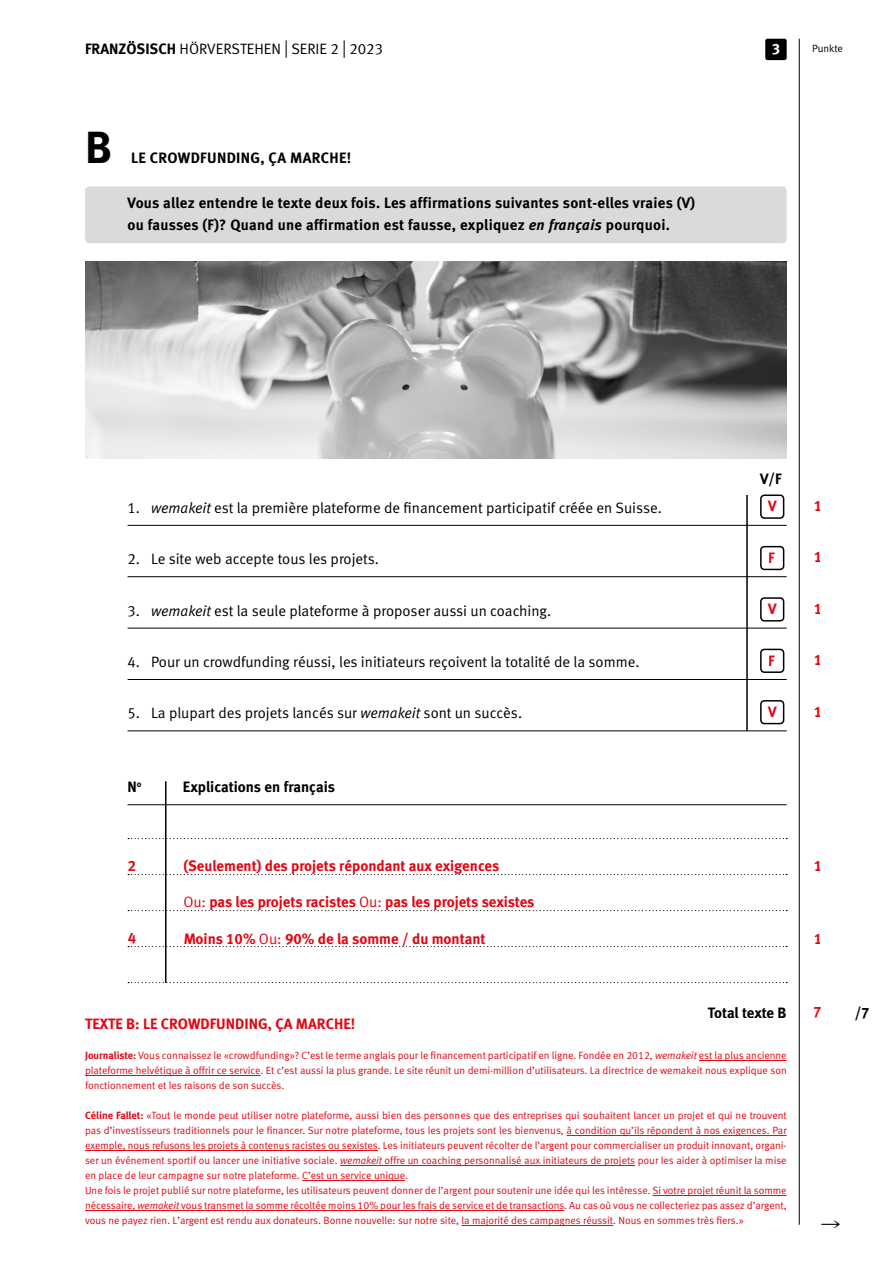
<style>
.page{position:relative;width:893px;height:1263px;background:#fff}
.page>*{position:absolute;margin:0;border:0;box-sizing:border-box;transform-origin:0 0}
.t1{font:45px "Meta Bold LF";color:#000}
.t2{font:19.5px "European Pi Four";color:#000}
.t3{font:15px "Meta Normal LF";color:#000}
.t4{font:15px/22.5px "Meta Bold LF";letter-spacing:.02em;color:#000}
.t5{font:15px "Meta Bold LF";color:#e30613}
.t6{font:15px "Meta Bold LF";color:#fff}
.t7{font:10.5px/15px "Meta Normal LF";color:#e30613;text-align:justify}
.t8{font:10.5px "Meta Normal LF";color:#000}
.s1{font-family:"Meta Bold LF"}
.s2{font-size:18px}
.s3{font-style:italic}
.s4{font-family:"Meta Normal LF"}
</style>
<div class="page">
<div style="left:765px;top:39px;width:22px;height:21px;background:#000;border-radius:2px"></div>
<hr style="left:799px;top:39px;width:1px;height:1186px;background:#000">
<div style="left:85px;top:186px;width:702px;height:57px;background:#dadada;border-radius:4px"></div>
<hr style="left:128px;top:525px;width:659px;height:1px;background:#000">
<hr style="left:128px;top:576px;width:659px;height:1px;background:#000">
<hr style="left:128px;top:628px;width:659px;height:1px;background:#000">
<hr style="left:128px;top:679px;width:659px;height:1px;background:#000">
<hr style="left:128px;top:731px;width:659px;height:1px;background:#000">
<hr style="left:128px;top:804px;width:659px;height:1px;background:#000">
<div style="left:760px;top:494px;width:24px;height:25px;border:2px solid #000;border-radius:4px"></div>
<div style="left:760px;top:546px;width:24px;height:24px;border:2px solid #000;border-radius:4px"></div>
<div style="left:760px;top:597px;width:24px;height:24px;border:2px solid #000;border-radius:4px"></div>
<div style="left:760px;top:649px;width:24px;height:24px;border:2px solid #000;border-radius:4px"></div>
<div style="left:760px;top:700px;width:24px;height:24px;border:2px solid #000;border-radius:4px"></div>
<svg style="left:128px;top:838px;width:659px;height:1px"></svg>
<svg style="left:128px;top:874px;width:659px;height:1px"></svg>
<svg style="left:128px;top:910px;width:659px;height:1px"></svg>
<svg style="left:128px;top:946px;width:659px;height:1px"></svg>
<svg style="left:128px;top:982px;width:659px;height:1px"></svg>
<hr style="left:746px;top:495px;width:2px;height:236px;background:#000">
<hr style="left:165px;top:781px;width:1px;height:202px;background:#000">
<img style="left:85px;top:261px;width:702px;height:197px">
<hr style="left:699px;top:1060px;width:88px;height:1px;background:#e30613">
<hr style="left:85px;top:1075px;width:175px;height:1px;background:#e30613">
<hr style="left:567px;top:1135px;width:220px;height:1px;background:#e30613">
<hr style="left:85px;top:1150px;width:293px;height:1px;background:#e30613">
<hr style="left:340px;top:1165px;width:295px;height:1px;background:#e30613">
<hr style="left:302px;top:1180px;width:103px;height:1px;background:#e30613">
<hr style="left:652px;top:1195px;width:135px;height:1px;background:#e30613">
<hr style="left:85px;top:1210px;width:479px;height:1px;background:#e30613">
<hr style="left:462px;top:1225px;width:151px;height:1px;background:#e30613">
<h3 class="t3" style="left:85px;top:41px;width:300px"><span class="s1">französisch</span> hörverstehen <span class="s2">|</span> serie 2 <span class="s2">|</span> 2023</h3>
<h1 class="t1" style="left:85px;top:120px;width:28px">B</h1>
<h3 class="t4" style="left:131px;top:146px;width:222px">Le crowdfunding, ça marche!</h3>
<h3 class="t4" style="left:128px;top:191px;width:569px">Vous allez entendre le texte deux fois. Les affirmations suivantes sont-elles vraies (V) ou fausses (F)? Quand une affirmation est fausse, expliquez <span class="s3">en français</span> pourquoi.</h3>
<h3 class="t6" style="left:772px;top:40px;width:10px">3</h3>
<p class="t8" style="left:812px;top:43px;width:32px">Punkte</p>
<h3 class="t4" style="left:760px;top:467px;width:22px">V/F</h3>
<h3 class="t3" style="left:128px;top:499px;width:536px">1. <span class="s3">wemakeit</span> est la première plateforme de financement participatif créée en Suisse.</h3>
<h3 class="t3" style="left:128px;top:550px;width:253px">2. Le site web accepte tous les projets.</h3>
<h3 class="t3" style="left:128px;top:602px;width:425px">3. <span class="s3">wemakeit</span> est la seule plateforme à proposer aussi un coaching.</h3>
<h3 class="t3" style="left:128px;top:653px;width:513px">4. Pour un crowdfunding réussi, les initiateurs reçoivent la totalité de la somme.</h3>
<h3 class="t3" style="left:128px;top:704px;width:396px">5. La plupart des projets lancés sur <span class="s3">wemakeit</span> sont un succès.</h3>
<h3 class="t5" style="left:768px;top:497px;width:10px">V</h3>
<h3 class="t5" style="left:813px;top:497px;width:10px">1</h3>
<h3 class="t5" style="left:769px;top:549px;width:8px">F</h3>
<h3 class="t5" style="left:813px;top:548px;width:10px">1</h3>
<h3 class="t5" style="left:768px;top:600px;width:10px">V</h3>
<h3 class="t5" style="left:813px;top:600px;width:10px">1</h3>
<h3 class="t5" style="left:769px;top:651px;width:8px">F</h3>
<h3 class="t5" style="left:813px;top:651px;width:10px">1</h3>
<h3 class="t5" style="left:768px;top:703px;width:10px">V</h3>
<h3 class="t5" style="left:813px;top:702px;width:10px">1</h3>
<h3 class="t4" style="left:128px;top:775px;width:16px">N<sup>o</sup></h3>
<h3 class="t4" style="left:183px;top:775px;width:153px">Explications en français</h3>
<h3 class="t5" style="left:128px;top:856px;width:10px">2</h3>
<h3 class="t5" style="left:183px;top:856px;width:317px">(Seulement) des projets répondant aux exigences</h3>
<h3 class="t5" style="left:183px;top:892px;width:353px"><span class="s4">Ou:</span> pas les projets racistes <span class="s4">Ou:</span> pas les projets sexistes</h3>
<h3 class="t5" style="left:813px;top:857px;width:10px">1</h3>
<h3 class="t5" style="left:128px;top:929px;width:10px">4</h3>
<h3 class="t5" style="left:183px;top:930px;width:304px">Moins 10% <span class="s4">Ou:</span> 90% de la somme / du montant</h3>
<h3 class="t5" style="left:813px;top:930px;width:10px">1</h3>
<h3 class="t4" style="left:708px;top:1001px;width:80px">Total texte B</h3>
<h3 class="t4" style="left:855px;top:1001px;width:16px">/7</h3>
<h3 class="t5" style="left:813px;top:1003px;width:10px">7</h3>
<h3 class="t5" style="left:85px;top:1015px;width:272px">Texte B: Le crowdfunding, ça marche!</h3>
<p class="t7" style="left:85px;top:1048px;width:703px"><span class="s1">Journaliste:</span> Vous connaissez le «crowdfunding»? C’est le terme anglais pour le financement participatif en ligne. Fondée en 2012, <span class="s3">wemakeit</span> est la plus ancienne plateforme helvétique à offrir ce service. Et c’est aussi la plus grande. Le site réunit un demi-million d’utilisateurs. La directrice de wemakeit nous explique son fonctionnement et les raisons de son succès.</p>
<p class="t7" style="left:85px;top:1108px;width:703px;text-align:left"><span class="s1">Céline Fallet:</span> «Tout le monde peut utiliser notre plateforme, aussi bien des personnes que des entreprises qui souhaitent lancer un projet et qui ne trouvent pas d’investisseurs traditionnels pour le financer. Sur notre plateforme, tous les projets sont les bienvenus, à condition qu’ils répondent à nos exigences. Par exemple, nous refusons les projets à contenus racistes ou sexistes. Les initiateurs peuvent récolter de l’argent pour commercialiser un produit innovant, organi&shy;ser un événement sportif ou lancer une initiative sociale. <span class="s3">wemakeit</span> offre un coaching personnalisé aux initiateurs de projets pour les aider à optimiser la mise en place de leur campagne sur notre plateforme. C’est un service unique.<br>Une fois le projet publié sur notre plateforme, les utilisateurs peuvent donner de l’argent pour soutenir une idée qui les intéresse. Si votre projet réunit la somme nécessaire, <span class="s3">wemakeit</span> vous transmet la somme récoltée moins 10% pour les frais de service et de transactions. Au cas où vous ne collecteriez pas assez d’argent, vous ne payez rien. L’argent est rendu aux donateurs. Bonne nouvelle: sur notre site, la majorité des campagnes réussit. Nous en sommes très fiers.»</p>
<h2 class="t2" style="left:821px;top:1213px;width:21px">R</h2>
</div>
